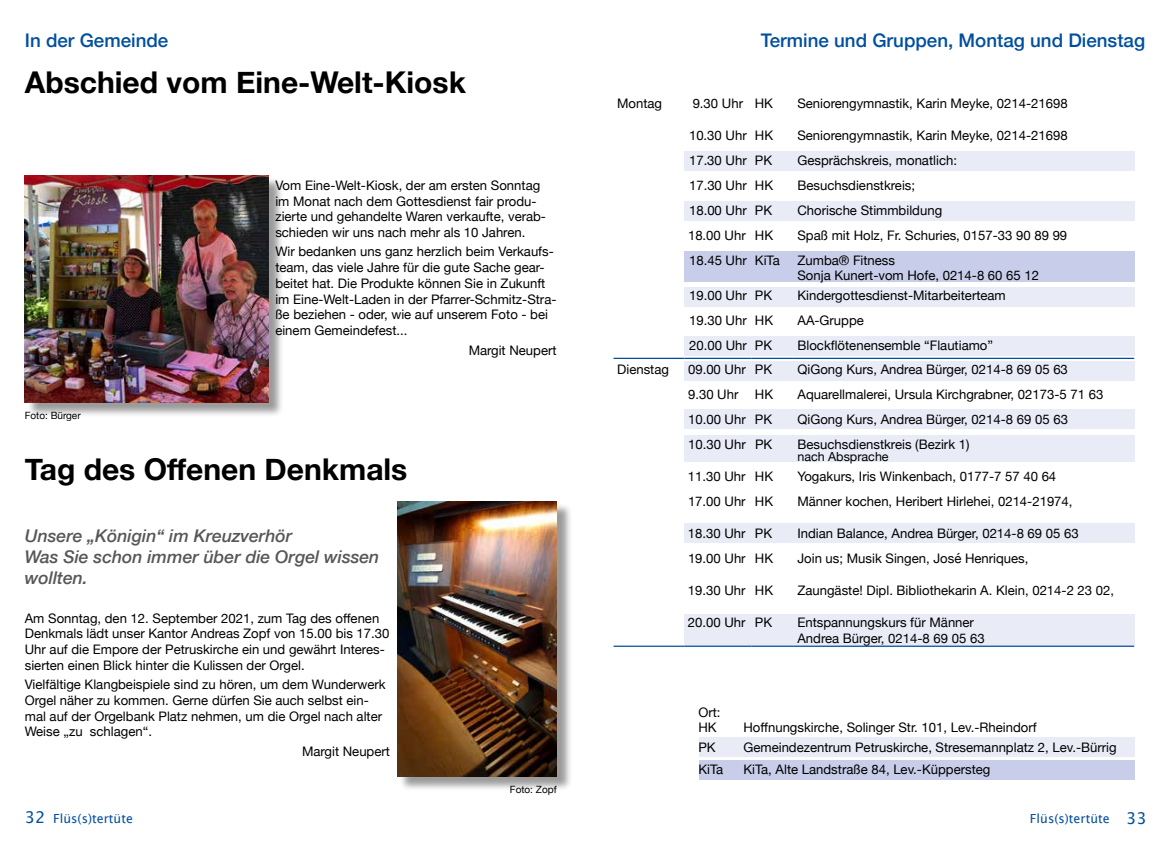
<style>
.page{position:relative;width:1170px;height:851px;background:#fff}
.page>*{position:absolute;margin:0;border:0;box-sizing:border-box;transform-origin:0 0}
.t1{font:700 30px "Helvetica Neue";color:#000}
.t2{font:500 18.75px "Helvetica Neue";color:#004f9f}
.t3{font:italic 500 17.5px/21px "Helvetica Neue";color:#575756}
.t4{font:13.12px/15.8px "Helvetica Neue";color:#000}
.t5{font:12.5px "Lucida Grande";color:#004f9f}
.t6{font:12.5px "Helvetica Neue";color:#000}
.t7{font:10px "Helvetica Neue";color:#000}
.s1{font-size:16.25px}
</style>
<div class="page">
<div style="left:684px;top:336px;width:450px;height:19px;background:#e9ebf7"></div>
<div style="left:684px;top:361px;width:450px;height:19px;background:#e9ebf7"></div>
<div style="left:684px;top:435px;width:450px;height:27px;background:#e9ebf7"></div>
<div style="left:684px;top:523px;width:450px;height:19px;background:#e9ebf7"></div>
<div style="left:684px;top:613px;width:450px;height:32px;background:#e9ebf7"></div>
<div style="left:684px;top:152px;width:450px;height:19px;background:#e9ebf7"></div>
<div style="left:684px;top:201px;width:450px;height:20px;background:#e9ebf7"></div>
<div style="left:684px;top:252px;width:450px;height:30px;background:#c8ceea"></div>
<div style="left:684px;top:287px;width:450px;height:19px;background:#e9ebf7"></div>
<div style="left:684px;top:409px;width:450px;height:19px;background:#e9ebf7"></div>
<div style="left:399px;top:503px;width:173px;height:288px;background:#000;opacity:.4"></div>
<img style="left:397px;top:501px;width:159px;height:275px">
<hr style="left:613px;top:645px;width:71px;height:1px;background:#004f9f">
<hr style="left:684px;top:645px;width:67px;height:1px;background:#004f9f">
<hr style="left:751px;top:645px;width:42px;height:1px;background:#004f9f">
<hr style="left:793px;top:645px;width:341px;height:1px;background:#004f9f">
<hr style="left:613px;top:357px;width:71px;height:2px;background:#004f9f">
<hr style="left:684px;top:357px;width:67px;height:2px;background:#004f9f">
<hr style="left:751px;top:357px;width:42px;height:2px;background:#004f9f">
<hr style="left:793px;top:357px;width:341px;height:2px;background:#004f9f">
<div style="left:699px;top:760px;width:435px;height:19px;background:#c8ceea"></div>
<div style="left:699px;top:737px;width:435px;height:19px;background:#e9ebf7"></div>
<div style="left:27px;top:177px;width:257px;height:241px;background:#000;opacity:.4"></div>
<img style="left:25px;top:175px;width:243px;height:227px">
<h2 class="t2" style="left:25px;top:25px;width:145px">In der Gemeinde</h2>
<h2 class="t2" style="left:760px;top:25px;width:386px">Termine und Gruppen, Montag und Dienstag</h2>
<h1 class="t1" style="left:25px;top:59px;width:442px">Abschied vom Eine-Welt-Kiosk</h1>
<p class="t7" style="left:25px;top:408px;width:57px">Foto: Bürger</p>
<p class="t4" style="left:275px;top:178px;width:272px">Vom Eine-Welt-Kiosk, der am ersten Sonntag im Monat nach dem Gottesdienst fair produ&shy;zierte und gehandelte Waren verkaufte, verab&shy;schieden wir uns nach mehr als 10 Jahren.</p>
<p class="t4" style="left:275px;top:244px;width:282px">Wir bedanken uns ganz herzlich beim Verkaufs&shy;team, das viele Jahre für die gute Sache gear&shy;beitet hat. Die Produkte können Sie in Zukunft im Eine-Welt-Laden in der Pfarrer-Schmitz-Stra&shy;ße beziehen - oder, wie auf unserem Foto - bei einem Gemeindefest...</p>
<p class="t4" style="left:468px;top:342px;width:89px">Margit Neupert</p>
<h1 class="t1" style="left:25px;top:445px;width:384px">Tag des Offenen Denkmals</h1>
<h3 class="t3" style="left:25px;top:524px;width:356px">Unsere „Königin“ im Kreuzverhör<br>Was Sie schon immer über die Orgel wissen wollten.</h3>
<p class="t4" style="left:25px;top:610px;width:366px">Am Sonntag, den 12. September 2021, zum Tag des offenen Denkmals lädt unser Kantor Andreas Zopf von 15.00 bis 17.30<br>Uhr auf die Empore der Petruskirche ein und gewährt Interes&shy;sierten einen Blick hinter die Kulissen der Orgel.</p>
<p class="t4" style="left:25px;top:677px;width:362px">Vielfältige Klangbeispiele sind zu hören, um dem Wunderwerk Orgel näher zu kommen. Gerne dürfen Sie auch selbst ein&shy;mal auf der Orgelbank Platz nehmen, um die Orgel nach alter Weise „zu schlagen“.</p>
<p class="t4" style="left:302px;top:743px;width:89px">Margit Neupert</p>
<p class="t7" style="left:510px;top:782px;width:48px">Foto: Zopf</p>
<p class="t4" style="left:617px;top:97px;width:46px">Montag</p>
<p class="t4" style="left:692px;top:97px;width:82px">9.30 Uhr HK</p>
<p class="t4" style="left:797px;top:97px;width:272px">Seniorengymnastik, Karin Meyke, 0214-21698</p>
<p class="t4" style="left:689px;top:129px;width:85px">10.30 Uhr HK</p>
<p class="t4" style="left:797px;top:129px;width:272px">Seniorengymnastik, Karin Meyke, 0214-21698</p>
<p class="t4" style="left:689px;top:153px;width:85px">17.30 Uhr PK</p>
<p class="t4" style="left:797px;top:153px;width:161px">Gesprächskreis, monatlich:</p>
<p class="t4" style="left:689px;top:178px;width:85px">17.30 Uhr HK</p>
<p class="t4" style="left:797px;top:178px;width:119px">Besuchsdienstkreis;</p>
<p class="t4" style="left:689px;top:203px;width:85px">18.00 Uhr PK</p>
<p class="t4" style="left:797px;top:203px;width:146px">Chorische Stimmbildung</p>
<p class="t4" style="left:688px;top:228px;width:87px">18.00 Uhr HK</p>
<p class="t4" style="left:797px;top:228px;width:271px">Spaß mit Holz, Fr. Schuries, 0157-33 90 89 99</p>
<p class="t4" style="left:689px;top:253px;width:92px">18.45 Uhr KiTa</p>
<p class="t4" style="left:797px;top:253px;width:243px">Zumba® Fitness<br>Sonja Kunert-vom Hofe, 0214-8 60 65 12</p>
<p class="t4" style="left:689px;top:288px;width:85px">19.00 Uhr PK</p>
<p class="t4" style="left:797px;top:288px;width:210px">Kindergottesdienst-Mitarbeiterteam</p>
<p class="t4" style="left:689px;top:313px;width:86px">19.30 Uhr HK</p>
<p class="t4" style="left:797px;top:313px;width:68px">AA-Gruppe</p>
<p class="t4" style="left:689px;top:338px;width:85px">20.00 Uhr PK</p>
<p class="t4" style="left:797px;top:338px;width:197px">Blockflötenensemble “Flautiamo”</p>
<p class="t4" style="left:617px;top:362px;width:53px">Dienstag</p>
<p class="t4" style="left:688px;top:362px;width:86px">09.00 Uhr PK</p>
<p class="t4" style="left:797px;top:362px;width:272px">QiGong Kurs, Andrea Bürger, 0214-8 69 05 63</p>
<p class="t4" style="left:688px;top:387px;width:52px">9.30 Uhr</p>
<p class="t4" style="left:755px;top:387px;width:20px">HK</p>
<p class="t4" style="left:797px;top:387px;width:307px">Aquarellmalerei, Ursula Kirchgrabner, 02173-5 71 63</p>
<p class="t4" style="left:688px;top:412px;width:86px">10.00 Uhr PK</p>
<p class="t4" style="left:797px;top:412px;width:272px">QiGong Kurs, Andrea Bürger, 0214-8 69 05 63</p>
<p class="t4" style="left:688px;top:437px;width:86px">10.30 Uhr PK</p>
<p class="t4" style="left:797px;top:437px;width:173px">Besuchsdienstkreis (Bezirk 1)</p>
<p class="t6" style="left:797px;top:448px;width:93px">nach Absprache</p>
<p class="t4" style="left:688px;top:469px;width:87px">11.30 Uhr HK</p>
<p class="t4" style="left:797px;top:469px;width:260px">Yogakurs, Iris Winkenbach, 0177-7 57 40 64</p>
<p class="t4" style="left:688px;top:494px;width:87px">17.00 Uhr HK</p>
<p class="t4" style="left:797px;top:494px;width:276px">Männer kochen, Heribert Hirlehei, 0214-21974,</p>
<p class="t4" style="left:688px;top:526px;width:86px">18.30 Uhr PK</p>
<p class="t4" style="left:797px;top:526px;width:283px">Indian Balance, Andrea Bürger, 0214-8 69 05 63</p>
<p class="t4" style="left:688px;top:551px;width:87px">19.00 Uhr HK</p>
<p class="t4" style="left:797px;top:551px;width:232px">Join us; Musik Singen, José Henriques,</p>
<p class="t4" style="left:688px;top:583px;width:87px">19.30 Uhr HK</p>
<p class="t4" style="left:797px;top:583px;width:318px">Zaungäste! Dipl. Bibliothekarin A. Klein, 0214-2 23 02,</p>
<p class="t4" style="left:688px;top:615px;width:86px">20.00 Uhr PK</p>
<p class="t4" style="left:797px;top:615px;width:189px">Entspannungskurs für Männer<br>Andrea Bürger, 0214-8 69 05 63</p>
<p class="t4" style="left:698px;top:704px;width:24px">Ort:<br>HK</p>
<p class="t4" style="left:743px;top:720px;width:294px">Hoffnungskirche, Solinger Str. 101, Lev.-Rheindorf</p>
<p class="t4" style="left:698px;top:739px;width:19px">PK</p>
<p class="t4" style="left:743px;top:739px;width:374px">Gemeindezentrum Petruskirche, Stresemannplatz 2, Lev.-Bürrig</p>
<p class="t4" style="left:698px;top:762px;width:26px">KiTa</p>
<p class="t4" style="left:743px;top:762px;width:248px">KiTa, Alte Landstraße 84, Lev.-Küppersteg</p>
<p class="t5" style="left:25px;top:810px;width:110px"><span class="s1">32</span> Flüs(s)tertüte</p>
<p class="t5" style="left:1029px;top:810px;width:118px">Flüs(s)tertüte <span class="s1">33</span></p>
</div>
